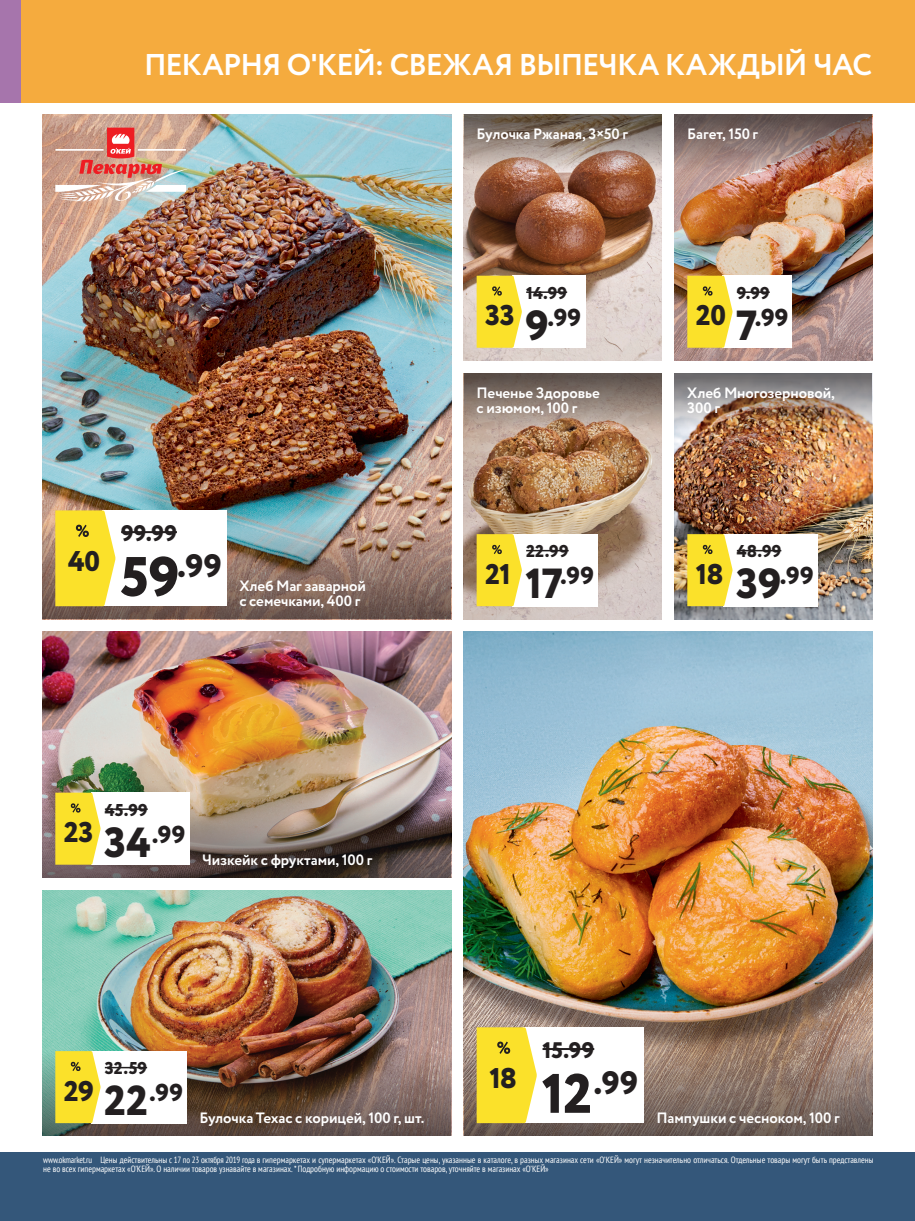
<style>
.page{position:relative;width:915px;height:1221px;background:#fff}
.page>*{position:absolute;margin:0;border:0;box-sizing:border-box;transform-origin:0 0}
.fresh_dominant_red{font:800 32.4px "Circe";color:#231f20}
.t1{font:700 30px "Circe";letter-spacing:-.03em;color:#fff}
.fresh_discount{font:800 28.5px "Circe";letter-spacing:-.02em;color:#231f20}
.fresh_red{font:800 24.45px "Circe";letter-spacing:.01em;color:#231f20}
.fresh_dominant_black{font:800 22.5px "Circe";letter-spacing:.01em;color:#231f20}
.fresh_black{font:800 17.1px "Circe";letter-spacing:.01em;color:#231f20}
.fresh_dominant_text{font:700 15px/15px "Circe";letter-spacing:-.005em;color:#fff}
.t2{font:condensed 9px/9px "PT Sans";color:#fff;scale:.95 1}
.s1{font-size:55.5px}
.s2{font-size:42px}
</style>
<div class="page">
<div style="left:0;top:1152px;width:21px;height:68px;background:#34577a"></div>
<div style="left:21px;top:1152px;width:893px;height:68px;background:#34577a"></div>
<div style="left:21px;top:0;width:893px;height:102px;background:#f5ab3e"></div>
<div style="left:0;top:0;width:21px;height:102px;background:#a675ac"></div>
<img style="left:463px;top:631px;width:409px;height:406px">
<svg style="left:463px;top:1037px;width:409px;height:98px;background:#877165"></svg>
<div style="left:523px;top:1027px;width:120px;height:96px;background:#fff"></div>
<hr style="left:542px;top:1047px;width:52px;height:2px;background:#231f20">
<svg style="left:476px;top:1027px;width:60px;height:96px;background:#f7df3b"></svg>
<img style="left:43px;top:115px;width:408px;height:405px">
<img style="left:43px;top:520px;width:408px;height:99px">
<div style="left:102px;top:510px;width:124px;height:96px;background:#fff"></div>
<hr style="left:121px;top:531px;width:56px;height:2px;background:#231f20">
<svg style="left:55px;top:510px;width:60px;height:96px;background:#f7e03c"></svg>
<img style="left:55px;top:128px;width:135px;height:73px">
<img style="left:674px;top:439px;width:198px;height:180px">
<img style="left:674px;top:373px;width:198px;height:66px">
<div style="left:722px;top:534px;width:95px;height:72px;background:#fff"></div>
<hr style="left:736px;top:550px;width:45px;height:1px;background:#231f20">
<svg style="left:687px;top:534px;width:45px;height:72px;background:#f7df3b"></svg>
<img style="left:463px;top:181px;width:198px;height:179px">
<svg style="left:463px;top:115px;width:198px;height:66px;background:#997f70"></svg>
<div style="left:512px;top:276px;width:73px;height:72px;background:#fff"></div>
<hr style="left:526px;top:291px;width:41px;height:2px;background:#231f20">
<svg style="left:476px;top:276px;width:45px;height:72px;background:#f7e03c"></svg>
<img style="left:463px;top:439px;width:198px;height:180px">
<svg style="left:463px;top:373px;width:198px;height:66px;background:#947f71"></svg>
<div style="left:512px;top:534px;width:85px;height:72px;background:#fff"></div>
<hr style="left:526px;top:550px;width:42px;height:1px;background:#231f20">
<svg style="left:476px;top:534px;width:45px;height:72px;background:#f6de3a"></svg>
<img style="left:43px;top:890px;width:408px;height:160px">
<img style="left:43px;top:1050px;width:408px;height:85px">
<div style="left:91px;top:1051px;width:96px;height:72px;background:#fff"></div>
<hr style="left:105px;top:1066px;width:42px;height:2px;background:#231f20">
<svg style="left:55px;top:1051px;width:45px;height:72px;background:#f7e03b"></svg>
<img style="left:43px;top:631px;width:408px;height:161px">
<img style="left:43px;top:792px;width:408px;height:85px">
<div style="left:91px;top:792px;width:98px;height:72px;background:#fff"></div>
<hr style="left:105px;top:808px;width:43px;height:1px;background:#231f20">
<svg style="left:55px;top:792px;width:45px;height:72px;background:#f6df3c"></svg>
<img style="left:674px;top:181px;width:198px;height:179px">
<img style="left:674px;top:115px;width:198px;height:66px">
<div style="left:722px;top:276px;width:70px;height:72px;background:#fff"></div>
<hr style="left:736px;top:291px;width:33px;height:2px;background:#231f20">
<svg style="left:687px;top:276px;width:45px;height:72px;background:#f7df3b"></svg>
<h2 class="t1" style="left:144px;top:45px;width:729px">ПЕКАРНЯ О'КЕЙ: СВЕЖАЯ ВЫПЕЧКА КАЖДЫЙ ЧАС</h2>
<p class="fresh_discount" style="left:68px;top:542px;width:33px">40</p>
<p class="fresh_dominant_black" style="left:121px;top:518px;width:57px">99.99</p>
<p class="fresh_dominant_red" style="left:120px;top:544px;width:103px"><span class="s1">59</span>.99</p>
<p class="fresh_dominant_text" style="left:239px;top:579px;width:128px">Хлеб Маг заварной с семечками, 400 г</p>
<p class="fresh_dominant_text" style="left:476px;top:127px;width:153px">Булочка Ржаная, 3×50 г</p>
<p class="fresh_dominant_text" style="left:687px;top:127px;width:72px">Багет, 150 г</p>
<p class="fresh_black" style="left:526px;top:281px;width:42px">14.99</p>
<p class="fresh_black" style="left:736px;top:281px;width:34px">9.99</p>
<p class="fresh_discount" style="left:485px;top:296px;width:31px">33</p>
<p class="fresh_red" style="left:525px;top:301px;width:57px"><span class="s2">9</span>.99</p>
<p class="fresh_discount" style="left:695px;top:296px;width:31px">20</p>
<p class="fresh_red" style="left:736px;top:301px;width:54px"><span class="s2">7</span>.99</p>
<p class="fresh_dominant_text" style="left:476px;top:386px;width:125px">Печенье Здоровье с изюмом, 100 г</p>
<p class="fresh_dominant_text" style="left:687px;top:386px;width:149px">Хлеб Многозерновой,<br>300 г</p>
<p class="fresh_black" style="left:526px;top:540px;width:44px">22.99</p>
<p class="fresh_black" style="left:736px;top:540px;width:46px">48.99</p>
<p class="fresh_discount" style="left:485px;top:554px;width:27px">21</p>
<p class="fresh_red" style="left:525px;top:559px;width:70px"><span class="s2">17</span>.99</p>
<p class="fresh_discount" style="left:695px;top:554px;width:29px">18</p>
<p class="fresh_red" style="left:736px;top:559px;width:79px"><span class="s2">39</span>.99</p>
<p class="fresh_discount" style="left:64px;top:813px;width:31px">23</p>
<p class="fresh_black" style="left:105px;top:798px;width:44px">45.99</p>
<p class="fresh_red" style="left:104px;top:817px;width:83px"><span class="s2">34</span>.99</p>
<p class="fresh_dominant_text" style="left:202px;top:852px;width:172px">Чизкейк с фруктами, 100 г</p>
<p class="fresh_discount" style="left:64px;top:1071px;width:32px">29</p>
<p class="fresh_black" style="left:105px;top:1056px;width:44px">32.59</p>
<p class="fresh_red" style="left:104px;top:1076px;width:80px"><span class="s2">22</span>.99</p>
<p class="fresh_dominant_text" style="left:199px;top:1111px;width:226px">Булочка Техас с корицей, 100 г, шт.</p>
<p class="fresh_discount" style="left:489px;top:1058px;width:29px">18</p>
<p class="fresh_dominant_black" style="left:542px;top:1034px;width:53px">15.99</p>
<p class="fresh_dominant_red" style="left:541px;top:1061px;width:98px"><span class="s1">12</span>.99</p>
<p class="fresh_dominant_text" style="left:656px;top:1111px;width:185px">Пампушки с чесноком, 100 г</p>
<p class="t2" style="left:43px;top:1154px;width:875px">www.okmarket.ru Цены действительны с 17 по 23 октября 2019 года в гипермаркетах и супермаркетах «О’КЕЙ». Старые цены, указанные в каталоге, в разных магазинах сети «О’КЕЙ» могут незначительно отличаться. Отдельные товары могут быть представлены не во всех гипермаркетах «О’КЕЙ». О наличии товаров узнавайте в магазинах. * Подробную информацию о стоимости товаров, уточняйте в магазинах «О’КЕЙ»</p>
</div>
